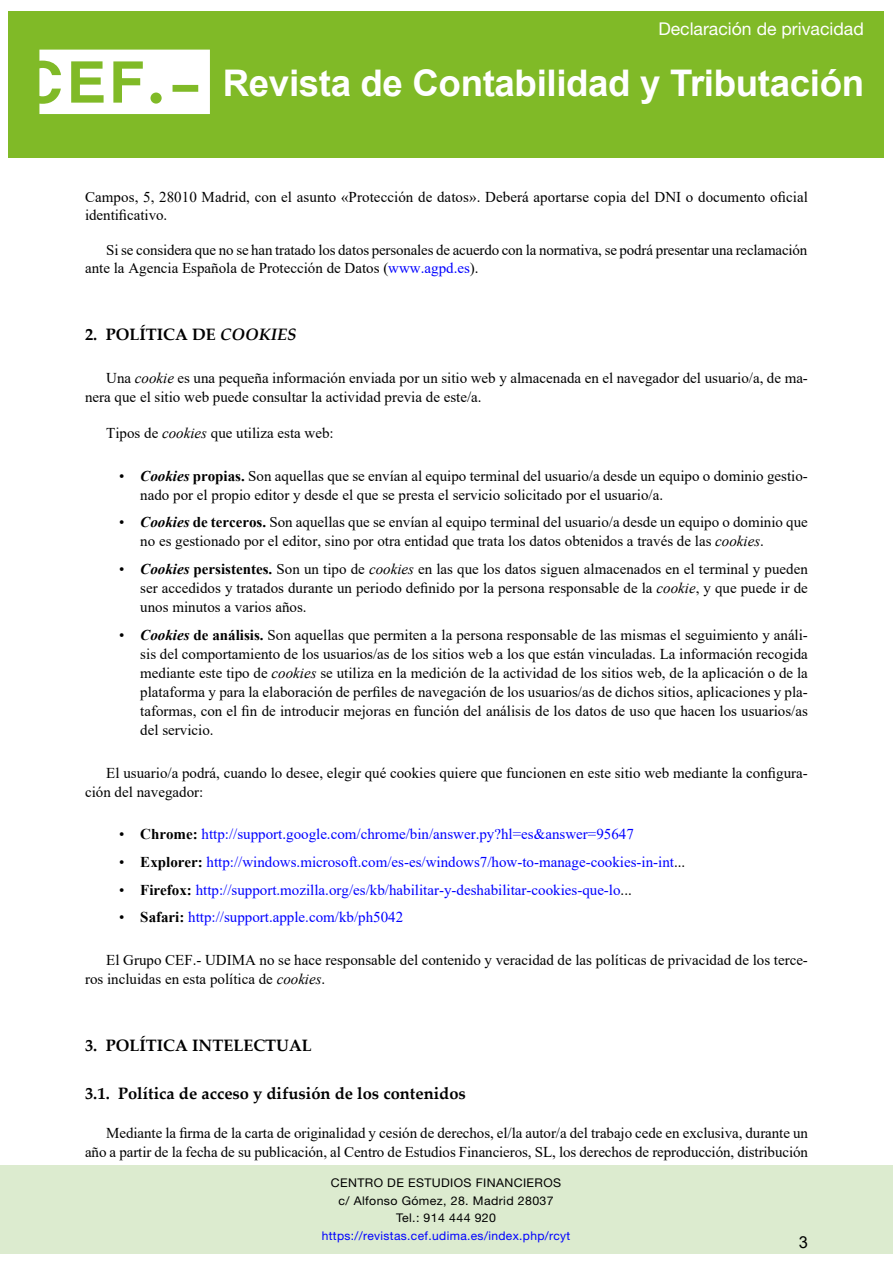
<style>
.page{position:relative;width:893px;height:1263px;background:#fff}
.page>*{position:absolute;margin:0;border:0;box-sizing:border-box;transform-origin:0 0}
.t1{font:700 36.75px "Arial";letter-spacing:-.01em;color:#fff}
.t2{font:17.7px "Helvetica Neue LT Std";color:#fff}
.epígrafe_1_1_1{font:700 16.5px "Palatino Linotype";color:#000}
.epígrafe_1{font:700 16.5px "Palatino Linotype";color:#000}
.t3{font:16.5px "Arial";color:#000}
.a___bolo__1__1_ª_clasif{font:15px/19px "Times New Roman";color:#000}
.texto_normal{font:15px/19px "Times New Roman";letter-spacing:-.005em;color:#000}
.a___bolo__1__1_ª_clasif-2{font:15px "Times New Roman";color:#00f}
.texto_normal__espacio_0_55{font:15px/19px "Times New Roman";color:#000}
.t4{font:12px/17.7px "Helvetica Neue LT Std";letter-spacing:.03em;color:#000;text-align:center}
.t5{font:12px "Helvetica Neue LT Std";letter-spacing:.03em;color:#00f}
.s1{color:#00f}
.s2{font-style:italic}
.s3{font-weight:700;font-style:italic}
.s4{font-weight:700}
.s5{color:#000}
.s6{font-weight:700;color:#000}
</style>
<div class="page">
<div style="left:0;top:1165px;width:893px;height:88px;background:#dcebcf"></div>
<div style="left:9px;top:11px;width:875px;height:146px;background:#80ba27"></div>
<svg style="left:39px;top:50px;width:171px;height:64px"></svg>
<p class="t2" style="left:658px;top:18px;width:207px">Declaración de privacidad</p>
<h1 class="t1" style="left:223px;top:57px;width:643px">Revista de Contabilidad y Tributación</h1>
<p class="texto_normal" style="left:85px;top:187px;width:724px;line-height:17.9px">Campos, 5, 28010 Madrid, con el asunto «Protección de datos». Deberá aportarse copia del DNI o documento oficial identificativo.</p>
<p class="texto_normal" style="left:85px;top:240px;width:724px;line-height:18.1px;text-indent:21px">Si se considera que no se han tratado los datos personales de acuerdo con la normativa, se podrá presentar una reclamación ante la Agencia Española de Protección de Datos (<span class="s1">www.agpd.es</span>).</p>
<p class="epígrafe_1" style="left:85px;top:323px;width:213px">2. POLÍTICA DE <span class="s2">COOKIES</span></p>
<p class="texto_normal" style="left:85px;top:368px;width:724px;text-indent:21px">Una <span class="s2">cookie</span> es una pequeña información enviada por un sitio web y almacenada en el navegador del usuario/a, de ma&shy;nera que el sitio web puede consultar la actividad previa de este/a.</p>
<p class="texto_normal" style="left:106px;top:423px;width:229px">Tipos de <span class="s2">cookies</span> que utiliza esta web:</p>
<p class="a___bolo__1__1_ª_clasif" style="left:140px;top:466px;width:669px;text-indent:-21px">• <span class="s3">Cookies</span> <span class="s4">propias.</span> Son aquellas que se envían al equipo terminal del usuario/a desde un equipo o dominio gestio&shy;nado por el propio editor y desde el que se presta el servicio solicitado por el usuario/a.</p>
<p class="a___bolo__1__1_ª_clasif" style="left:140px;top:512px;width:669px;text-indent:-21px">• <span class="s3">Cookies</span> <span class="s4">de terceros.</span> Son aquellas que se envían al equipo terminal del usuario/a desde un equipo o dominio que no es gestionado por el editor, sino por otra entidad que trata los datos obtenidos a través de las <span class="s2">cookies</span>.</p>
<p class="a___bolo__1__1_ª_clasif" style="left:140px;top:559px;width:669px;text-align:justify;text-indent:-21px">• <span class="s3">Cookies</span> <span class="s4">persistentes.</span> Son un tipo de <span class="s2">cookies</span> en las que los datos siguen almacenados en el terminal y pueden ser accedidos y tratados durante un periodo definido por la persona responsable de la <span class="s2">cookie</span>, y que puede ir de unos minutos a varios años.</p>
<p class="a___bolo__1__1_ª_clasif" style="left:140px;top:625px;width:669px;text-align:justify;text-indent:-21px">• <span class="s3">Cookies</span> <span class="s4">de análisis.</span> Son aquellas que permiten a la persona responsable de las mismas el seguimiento y análi&shy;sis del comportamiento de los usuarios/as de los sitios web a los que están vinculadas. La información recogida mediante este tipo de <span class="s2">cookies</span> se utiliza en la medición de la actividad de los sitios web, de la aplicación o de la plataforma y para la elaboración de perfiles de navegación de los usuarios/as de dichos sitios, aplicaciones y pla&shy;taformas, con el fin de introducir mejoras en función del análisis de los datos de uso que hacen los usuarios/as del servicio.</p>
<p class="texto_normal__espacio_0_55" style="left:85px;top:763px;width:724px;text-indent:21px">El usuario/a podrá, cuando lo desee, elegir qué cookies quiere que funcionen en este sitio web mediante la configura&shy;ción del navegador:</p>
<p class="a___bolo__1__1_ª_clasif-2" style="left:119px;top:824px;width:516px"><span class="s5">•</span> <span class="s6">Chrome:</span> http://support.google.com/chrome/bin/answer.py?hl=es&amp;answer=95647</p>
<p class="a___bolo__1__1_ª_clasif-2" style="left:119px;top:851px;width:568px"><span class="s5">•</span> <span class="s6">Explorer:</span> http://windows.microsoft.com/es-es/windows7/how-to-manage-cookies-in-int<span class="s5">...</span></p>
<p class="a___bolo__1__1_ª_clasif-2" style="left:119px;top:879px;width:514px"><span class="s5">•</span> <span class="s6">Firefox:</span> http://support.mozilla.org/es/kb/habilitar-y-deshabilitar-cookies-que-lo<span class="s5">...</span></p>
<p class="a___bolo__1__1_ª_clasif-2" style="left:119px;top:906px;width:286px"><span class="s5">•</span> <span class="s6">Safari:</span> http://support.apple.com/kb/ph5042</p>
<p class="texto_normal__espacio_0_55" style="left:85px;top:949px;width:724px;text-indent:21px">El Grupo CEF.- UDIMA no se hace responsable del contenido y veracidad de las políticas de privacidad de los terce&shy;ros incluidas en esta política de <span class="s2">cookies</span>.</p>
<p class="epígrafe_1" style="left:85px;top:1034px;width:228px">3. POLÍTICA INTELECTUAL</p>
<p class="epígrafe_1_1_1" style="left:85px;top:1082px;width:382px">3.1. Política de acceso y difusión de los contenidos</p>
<p class="texto_normal" style="left:85px;top:1122px;width:724px;text-align:right">Mediante la firma de la carta de originalidad y cesión de derechos, el/la autor/a del trabajo cede en exclusiva, durante un año a partir de la fecha de su publicación, al Centro de Estudios Financieros, SL, los derechos de reproducción, distribución</p>
<p class="t4" style="left:331px;top:1173px;width:232px">CENTRO DE ESTUDIOS FINANCIEROS c/ Alfonso Gómez, 28. Madrid 28037<br>Tel.: 914 444 920</p>
<p class="t5" style="left:322px;top:1229px;width:250px">https://revistas.cef.udima.es/index.php/rcyt</p>
<p class="t3" style="left:799px;top:1230px;width:11px">3</p>
</div>
